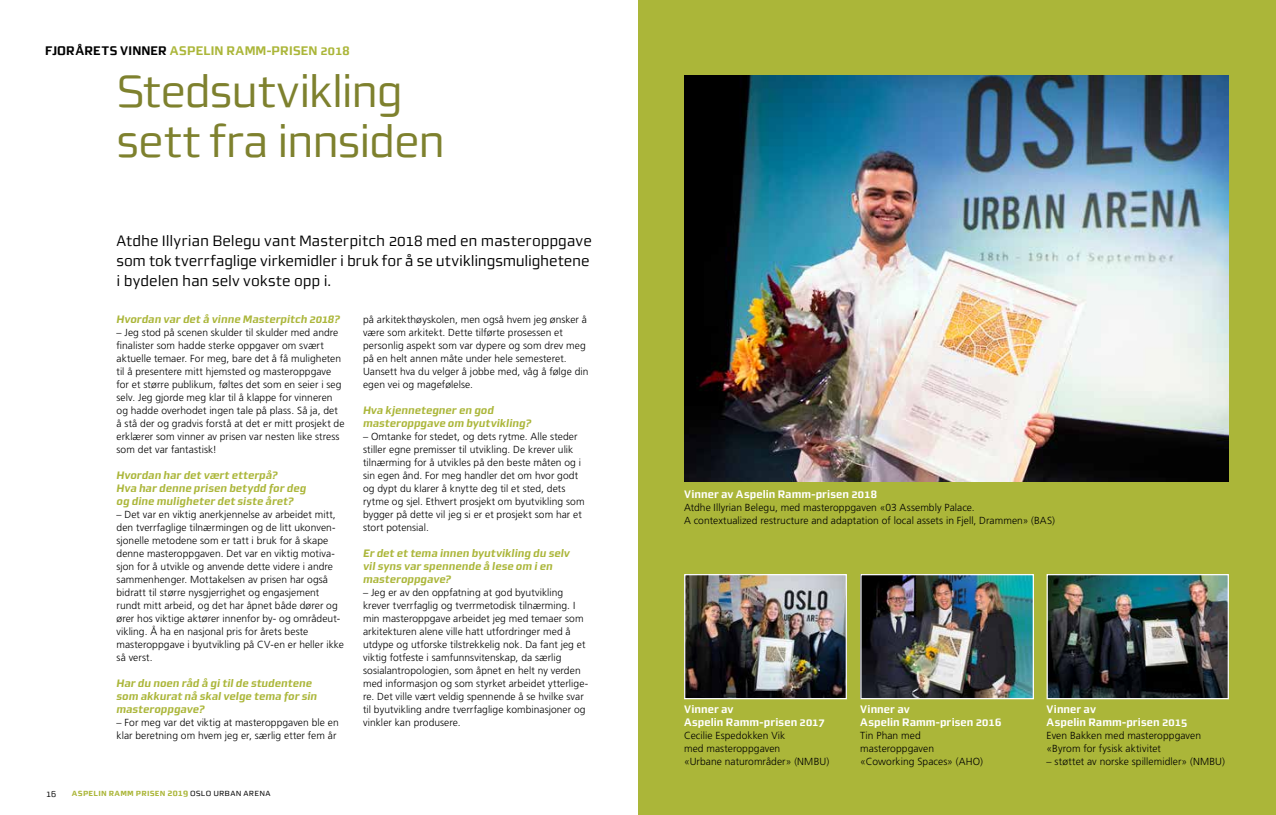
<style>
.page{position:relative;width:1276px;height:815px;background:#fff}
.page>*{position:absolute;margin:0;border:0;box-sizing:border-box;transform-origin:0 0}
.t1{font:45px/50px "Morgan Sn Office";letter-spacing:-.03em;color:#7e812e}
.t2{font:15px/20px "Morgan Sn Office";letter-spacing:-.005em;color:#000}
.t3{font:700 12.5px "Morgan Sn Office";letter-spacing:.01em;color:#abb639}
.t4{font:italic 700 10.88px/13px "Morgan Sn Office";letter-spacing:.01em;color:#abb639}
.t5{font:700 10.88px/13px "Morgan Sn Office";letter-spacing:.01em;color:#fff}
.t6{font:300 10.25px/13px "Frutiger";letter-spacing:.005em;color:#000}
.t7{font:700 8.75px "Morgan Sn Expert";letter-spacing:.025em;color:#abb639}
.t8{font:8.75px "Morgan Sn Office";color:#000}
.s1{color:#000}
.s2{font-family:"Morgan Sn Caps";font-weight:400;color:#000}
</style>
<div class="page">
<div style="left:638px;top:0;width:638px;height:815px;background:#abb639"></div>
<img style="left:862px;top:576px;width:170px;height:121px">
<div style="left:860px;top:574px;width:174px;height:125px;border:1px solid #fff"></div>
<img style="left:686px;top:576px;width:159px;height:121px">
<div style="left:684px;top:574px;width:163px;height:125px;border:1px solid #fff"></div>
<img style="left:1048px;top:576px;width:179px;height:121px">
<div style="left:1046px;top:574px;width:183px;height:125px;border:1px solid #fff"></div>
<img style="left:684px;top:76px;width:544px;height:405px">
<p class="t3" style="left:45px;top:44px;width:306px"><span class="s1">FJORÅRETS VINNER</span> ASPELIN RAMM-PRISEN 2018</p>
<h1 class="t1" style="left:116px;top:67px;width:330px">Stedsutvikling sett fra innsiden</h1>
<h2 class="t2" style="left:116px;top:230px;width:477px">Atdhe Illyrian Belegu vant Masterpitch 2018 med en masteroppgave som tok tverrfaglige virkemidler i bruk for å se utviklingsmulighetene i bydelen han selv vokste opp i.</h2>
<p class="t4" style="left:116px;top:313px;width:225px">Hvordan var det å vinne Masterpitch 2018?</p>
<p class="t6" style="left:116px;top:326px;width:230px">– Jeg stod på scenen skulder til skulder med andre finalister som hadde sterke oppgaver om svært aktuelle temaer. For meg, bare det å få muligheten til å presentere mitt hjemsted og masteroppgave for et større publikum, føltes det som en seier i seg selv. Jeg gjorde meg klar til å klappe for vinneren og hadde overhodet ingen tale på plass. Så ja, det å stå der og gradvis forstå at det er mitt prosjekt de erklærer som vinner av prisen var nesten like stress som det var fantastisk!</p>
<p class="t4" style="left:116px;top:469px;width:191px">Hvordan har det vært etterpå?<br>Hva har denne prisen betydd for deg og dine muligheter det siste året?</p>
<p class="t6" style="left:116px;top:508px;width:229px">– Det var en viktig anerkjennelse av arbeidet mitt, den tverrfaglige tilnærmingen og de litt ukonven&shy;sjonelle metodene som er tatt i bruk for å skape denne masteroppgaven. Det var en viktig motiva&shy;sjon for å utvikle og anvende dette videre i andre sammenhenger. Mottakelsen av prisen har også bidratt til større nysgjerrighet og engasjement rundt mitt arbeid, og det har åpnet både dører og ører hos viktige aktører innenfor by- og områdeut&shy;vikling. Å ha en nasjonal pris for årets beste masteroppgave i byutvikling på CV-en er heller ikke så verst.</p>
<p class="t4" style="left:116px;top:677px;width:202px">Har du noen råd å gi til de studentene som akkurat nå skal velge tema for sin masteroppgave?</p>
<p class="t6" style="left:116px;top:716px;width:224px">– For meg var det viktig at masteroppgaven ble en klar beretning om hvem jeg er, særlig etter fem år</p>
<p class="t6" style="left:363px;top:313px;width:227px">på arkitekthøyskolen, men også hvem jeg ønsker å være som arkitekt. Dette tilførte prosessen et personlig aspekt som var dypere og som drev meg på en helt annen måte under hele semesteret.<br>Uansett hva du velger å jobbe med, våg å følge din egen vei og magefølelse.</p>
<p class="t4" style="left:363px;top:404px;width:169px">Hva kjennetegner en god masteroppgave om byutvikling?</p>
<p class="t6" style="left:363px;top:430px;width:223px">– Omtanke for stedet, og dets rytme. Alle steder stiller egne premisser til utvikling. De krever ulik tilnærming for å utvikles på den beste måten og i sin egen ånd. For meg handler det om hvor godt og dypt du klarer å knytte deg til et sted, dets rytme og sjel. Ethvert prosjekt om byutvikling som bygger på dette vil jeg si er et prosjekt som har et stort potensial.</p>
<p class="t4" style="left:363px;top:547px;width:208px">Er det et tema innen byutvikling du selv vil syns var spennende å lese om i en masteroppgave?</p>
<p class="t6" style="left:363px;top:586px;width:227px">– Jeg er av den oppfatning at god byutvikling krever tverrfaglig og tverrmetodisk tilnærming. I min masteroppgave arbeidet jeg med temaer som arkitekturen alene ville hatt utfordringer med å utdype og utforske tilstrekkelig nok. Da fant jeg et viktig fotfeste i samfunnsvitenskap, da særlig sosialantropologien, som åpnet en helt ny verden med informasjon og som styrket arbeidet ytterlige&shy;re. Det ville vært veldig spennende å se hvilke svar til byutvikling andre tverrfaglige kombinasjoner og vinkler kan produsere.</p>
<p class="t8" style="left:46px;top:789px;width:12px">16</p>
<p class="t7" style="left:72px;top:788px;width:200px">ASPELIN RAMM PRISEN 2019 <span class="s2">OSLO URBAN ARENA</span></p>
<p class="t5" style="left:684px;top:487px;width:194px">Vinner av Aspelin Ramm-prisen 2018</p>
<p class="t6" style="left:684px;top:501px;width:372px">Atdhe Illyrian Belegu, med masteroppgaven «03 Assembly Palace.<br>A contextualized restructure and adaptation of local assets in Fjell, Drammen» (BAS)</p>
<p class="t5" style="left:684px;top:703px;width:142px">Vinner av<br>Aspelin Ramm-prisen 2017</p>
<p class="t6" style="left:684px;top:729px;width:147px">Cecilie Espedokken Vik<br>med masteroppgaven<br>«Urbane naturområder» (NMBU)</p>
<p class="t5" style="left:860px;top:703px;width:142px">Vinner av<br>Aspelin Ramm-prisen 2016</p>
<p class="t6" style="left:860px;top:729px;width:124px">Tin Phan med masteroppgaven «Coworking Spaces» (AHO)</p>
<p class="t5" style="left:1046px;top:703px;width:142px">Vinner av<br>Aspelin Ramm-prisen 2015</p>
<p class="t6" style="left:1046px;top:729px;width:156px">Even Bakken med masteroppgaven «Byrom for fysisk aktivitet</p>
<p class="t6" style="left:1046px;top:755px;width:180px">– støttet av norske spillemidler» (NMBU)</p>
</div>
